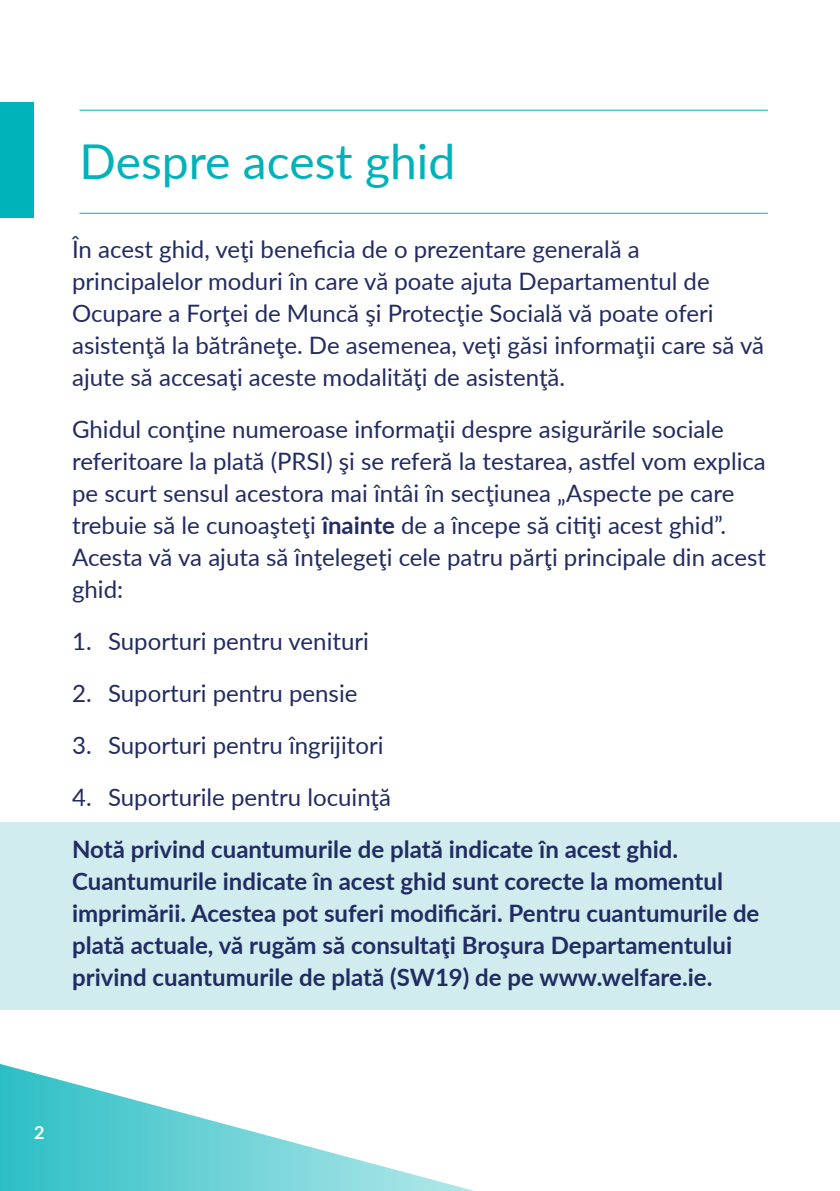
<style>
.page{position:relative;width:840px;height:1191px;background:#fff}
.page>*{position:absolute;margin:0;border:0;box-sizing:border-box;transform-origin:0 0}
.Title_Pt_2{font:48px "Lato";color:#00b2b9}
.t1{font:24px/32px "Lato";color:#222c62}
.t2{font:700 24px/32px "Lato";color:#222c62}
.t3{font:700 18px "Lato";color:#fff}
.s1{font-weight:700}
</style>
<div class="page">
<div style="left:0;top:823px;width:839px;height:187px;background:#d0ecee"></div>
<svg style="left:0;top:1064px;width:474px;height:127px"></svg>
<div style="left:0;top:102px;width:34px;height:115px;background:#00b2b9"></div>
<hr style="left:79px;top:110px;width:688px;height:1px;background:#00b2b9">
<hr style="left:79px;top:213px;width:688px;height:1px;background:#00b2b9">
<p class="Title_Pt_2" style="left:79px;top:127px;width:377px">Despre acest ghid</p>
<p class="t1" style="left:72px;top:232px;width:693px">În acest ghid, veţi beneficia de o prezentare generală a principalelor moduri în care vă poate ajuta Departamentul de Ocupare a Forţei de Muncă şi Protecţie Socială vă poate oferi asistenţă la bătrâneţe. De asemenea, veţi găsi informaţii care să vă ajute să accesaţi aceste modalităţi de asistenţă.</p>
<p class="t1" style="left:72px;top:412px;width:695px">Ghidul conţine numeroase informaţii despre asigurările sociale referitoare la plată (PRSI) şi se referă la testarea, astfel vom explica pe scurt sensul acestora mai întâi în secţiunea „Aspecte pe care trebuie să le cunoaşteţi <span class="s1">înainte</span> de a începe să citiţi acest ghid”.<br>Acesta vă va ajuta să înţelegeţi cele patru părţi principale din acest ghid:</p>
<p class="t1" style="left:72px;top:624px;width:298px">1. Suporturi pentru venituri</p>
<p class="t1" style="left:72px;top:676px;width:287px">2. Suporturi pentru pensie</p>
<p class="t1" style="left:72px;top:728px;width:313px">3. Suporturi pentru îngrijitori</p>
<p class="t1" style="left:72px;top:780px;width:320px">4. Suporturile pentru locuinţă</p>
<p class="t2" style="left:72px;top:832px;width:688px">Notă privind cuantumurile de plată indicate în acest ghid.<br>Cuantumurile indicate în acest ghid sunt corecte la momentul imprimării. Acestea pot suferi modificări. Pentru cuantumurile de plată actuale, vă rugăm să consultaţi Broşura Departamentului privind cuantumurile de plată (SW19) de pe www.welfare.ie.</p>
<p class="t3" style="left:34px;top:1119px;width:12px">2</p>
</div>
